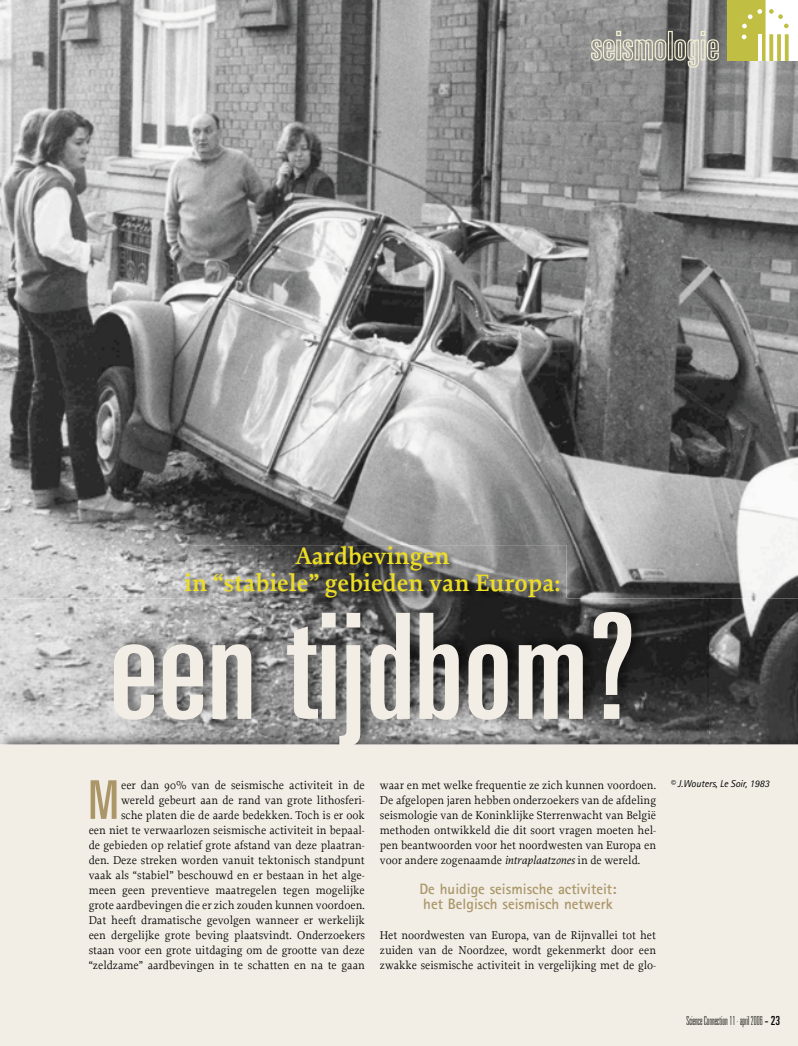
<style>
.page{position:relative;width:798px;height:1046px;background:#fff}
.page>*{position:absolute;margin:0;border:0;box-sizing:border-box;transform-origin:0 0}
.t1{font:ultra-condensed 53.38px "Univers LT Std";color:#ab9669}
.t2{font:600 25px/27.5px "Proforma";color:#eddd25;text-align:center}
.t3{font:700 15px/15px "Rotis Sans Serif";color:#ab9669}
.t4{font:100 ultra-condensed 12.5px "Univers LT Std";color:#000;scale:1.05 1}
.t5{font:11.88px/15px "Proforma";color:#000;text-align:justify}
.t6{font:italic 10px "Rotis Sans Serif";color:#000}
.s1{font-style:italic}
.s2{font-weight:400}
</style>
<div class="page">
<img style="left:0;top:0;width:797px;height:612px">
<div style="left:727px;top:0;width:70px;height:60px;background:#c0be43"></div>
<svg style="left:741px;top:0;width:56px;height:60px"></svg>
<svg style="left:590px;top:31px;width:76px;height:30px;background:#adada4"></svg>
<div style="left:667px;top:31px;width:5px;height:29px;border:1px solid #f0edcf"></div>
<svg style="left:673px;top:31px;width:46px;height:37px;background:#96958d"></svg>
<img style="left:185px;top:545px;width:381px;height:61px">
<img style="left:185px;top:573px;width:375px;height:25px">
<svg style="left:0;top:612px;width:797px;height:433px;background:#d3d0ca"></svg>
<h2 class="t2" style="left:184px;top:542px;width:377px">Aardbevingen<br>in “stabiele” gebieden van Europa:</h2>
<h1 class="t1" style="left:89px;top:769px;width:31px">M</h1>
<p class="t5" style="left:89px;top:777px;width:277px;text-align:right">eer dan 90% van de seismische activiteit in de wereld gebeurt aan de rand van grote lithosferi-<br>sche platen die de aarde bedekken. Toch is er ook<br>een niet te verwaarlozen seismische activiteit in bepaal&shy;de gebieden op relatief grote afstand van deze plaatran&shy;den. Deze streken worden vanuit tektonisch standpunt vaak als “stabiel” beschouwd en er bestaan in het alge&shy;meen geen preventieve maatregelen tegen mogelijke grote aardbevingen die er zich zouden kunnen voordoen.<br>Dat heeft dramatische gevolgen wanneer er werkelijk een dergelijke grote beving plaatsvindt. Onderzoekers staan voor een grote uitdaging om de grootte van deze “zeldzame” aardbevingen in te schatten en na te gaan</p>
<p class="t5" style="left:380px;top:777px;width:277px">waar en met welke frequentie ze zich kunnen voordoen.<br>De afgelopen jaren hebben onderzoekers van de afdeling seismologie van de Koninklijke Sterrenwacht van België methoden ontwikkeld die dit soort vragen moeten hel&shy;pen beantwoorden voor het noordwesten van Europa en voor andere zogenaamde <span class="s1">intraplaatzones</span> in de wereld.</p>
<p class="t3" style="left:419px;top:880px;width:199px">De huidige seismische activiteit: het Belgisch seismisch netwerk</p>
<p class="t5" style="left:380px;top:927px;width:277px">Het noordwesten van Europa, van de Rijnvallei tot het zuiden van de Noordzee, wordt gekenmerkt door een zwakke seismische activiteit in vergelijking met de glo-</p>
<p class="t6" style="left:670px;top:778px;width:101px">© J.Wouters, Le Soir, 1983</p>
<p class="t4" style="left:686px;top:1013px;width:91px">Science Connection 11 - april 2006 <span class="s2">- 23</span></p>
</div>
